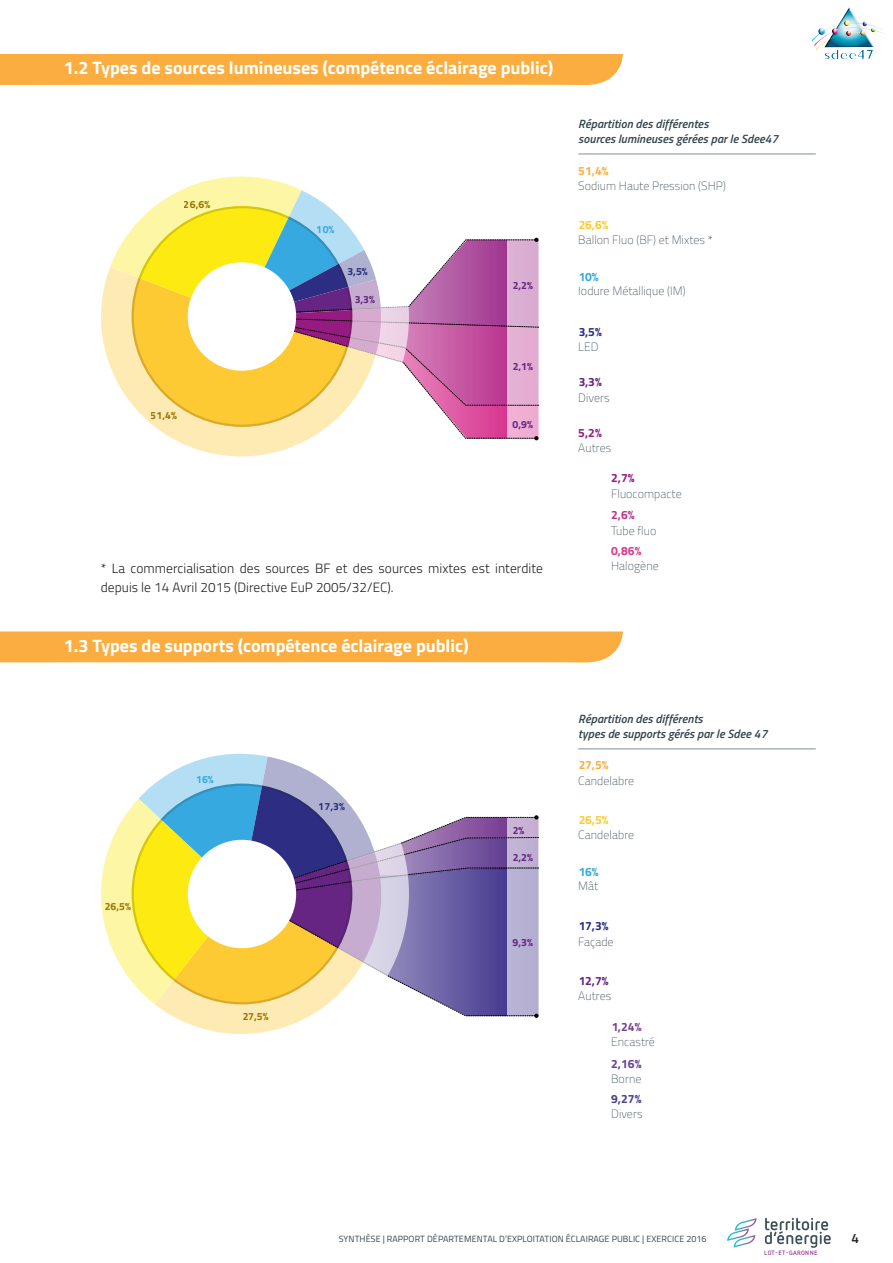
<style>
.page{position:relative;width:893px;height:1263px;background:#fff}
.page>*{position:absolute;margin:0;border:0;box-sizing:border-box;transform-origin:0 0}
.t1{font:700 18px "Titillium";color:#fff}
.t2{font:300 13.5px/19.5px "Titillium";letter-spacing:.005em;color:#231f20}
.t3{font:600 13.5px "Titillium";color:#231f20}
.t4{font:100 12px "Titillium";letter-spacing:.005em;color:#33444d}
.t5{font:italic 600 12px "Titillium";letter-spacing:.005em;color:#33444d}
.t6{font:700 12px "Titillium";color:#feca33}
.t7{font:700 12px "Titillium";color:#fbae3f}
.t8{font:700 12px "Titillium";color:#2d2e83}
.t9{font:700 12px "Titillium";color:#662483}
.t10{font:700 12px "Titillium";color:#951b81}
.t11{font:700 12px "Titillium";color:#36a9e1}
.t12{font:700 12px "Titillium";color:#793f93}
.t13{font:700 12px "Titillium";color:#644093}
.t14{font:700 12px "Titillium";color:#d93991}
.t15{font:700 12px "Titillium";color:#4b3f92}
.t16{font:700 12px "Titillium";color:#bb3790}
.t17{font:700 10.35px "Titillium";color:#662483}
.t18{font:700 10.35px "Titillium";letter-spacing:.005em;color:#9c7402}
.t19{font:700 10.35px "Titillium";color:#2d2e83}
.t20{font:700 10.35px "Titillium";color:#36a9e1}
.t21{font:9px "Titillium";letter-spacing:.01em;color:#33444d}
.t22{font:700 6.3px "Netto OT";letter-spacing:.05em;color:#983e97}
</style>
<div class="page">
<svg style="left:727px;top:1218px;width:29px;height:29px"></svg>
<svg style="left:765px;top:1218px;width:66px;height:30px"></svg>
<img style="left:841px;top:7px;width:16px;height:13px">
<svg style="left:811px;top:20px;width:74px;height:40px"></svg>
<div style="left:0;top:54px;width:623px;height:31px;background:#fbae3f"></div>
<svg style="left:0;top:631px;width:623px;height:32px;background:#fbb148"></svg>
<svg style="left:409px;top:237px;width:130px;height:203px"></svg>
<svg style="left:101px;top:176px;width:308px;height:281px"></svg>
<svg style="left:132px;top:206px;width:220px;height:221px"></svg>
<svg style="left:409px;top:815px;width:130px;height:203px;background:#877ab1"></svg>
<svg style="left:101px;top:753px;width:308px;height:281px"></svg>
<svg style="left:132px;top:783px;width:220px;height:221px"></svg>
<hr style="left:578px;top:154px;width:238px;height:1px;background:#828f96">
<hr style="left:578px;top:748px;width:238px;height:1px;background:#828f96">
<p class="t1" style="left:64px;top:54px;width:491px">1.2 Types de sources lumineuses (compétence éclairage public)</p>
<p class="t18" style="left:184px;top:196px;width:28px">26,6%</p>
<p class="t18" style="left:151px;top:407px;width:28px">51,4%</p>
<p class="t20" style="left:317px;top:221px;width:19px">10%</p>
<p class="t19" style="left:347px;top:263px;width:22px">3,5%</p>
<p class="t17" style="left:355px;top:291px;width:22px">3,3%</p>
<p class="t17" style="left:513px;top:278px;width:22px">2,2%</p>
<p class="t17" style="left:513px;top:358px;width:22px">2,1%</p>
<p class="t17" style="left:513px;top:416px;width:22px">0,9%</p>
<p class="t2" style="left:101px;top:557px;width:444px">* La commercialisation des sources BF et des sources mixtes est interdite depuis le 14 Avril 2015 (Directive EuP 2005/32/EC).</p>
<p class="t1" style="left:64px;top:632px;width:406px">1.3 Types de supports (compétence éclairage public)</p>
<p class="t18" style="left:105px;top:898px;width:28px">26,5%</p>
<p class="t20" style="left:196px;top:771px;width:19px">16%</p>
<p class="t19" style="left:319px;top:799px;width:28px">17,3%</p>
<p class="t18" style="left:242px;top:1008px;width:28px">27,5%</p>
<p class="t17" style="left:513px;top:823px;width:13px">2%</p>
<p class="t17" style="left:513px;top:849px;width:22px">2,2%</p>
<p class="t17" style="left:513px;top:935px;width:22px">9,3%</p>
<p class="t5" style="left:578px;top:115px;width:132px">Répartition des différentes</p>
<p class="t5" style="left:578px;top:130px;width:202px">sources lumineuses gérées par le Sdee47</p>
<p class="t7" style="left:578px;top:161px;width:32px">51,4%</p>
<p class="t4" style="left:578px;top:177px;width:149px">Sodium Haute Pression (SHP)</p>
<p class="t6" style="left:578px;top:216px;width:32px">26,6%</p>
<p class="t4" style="left:578px;top:232px;width:136px">Ballon Fluo (BF) et Mixtes *</p>
<p class="t11" style="left:578px;top:267px;width:22px">10%</p>
<p class="t4" style="left:578px;top:283px;width:109px">Iodure Métallique (IM)</p>
<p class="t8" style="left:578px;top:322px;width:25px">3,5%</p>
<p class="t4" style="left:578px;top:338px;width:22px">LED</p>
<p class="t9" style="left:578px;top:373px;width:25px">3,3%</p>
<p class="t4" style="left:578px;top:389px;width:33px">Divers</p>
<p class="t10" style="left:578px;top:423px;width:25px">5,2%</p>
<p class="t4" style="left:578px;top:439px;width:34px">Autres</p>
<p class="t10" style="left:611px;top:469px;width:25px">2,7%</p>
<p class="t4" style="left:611px;top:485px;width:72px">Fluocompacte</p>
<p class="t16" style="left:611px;top:506px;width:25px">2,6%</p>
<p class="t4" style="left:611px;top:522px;width:47px">Tube fluo</p>
<p class="t14" style="left:611px;top:541px;width:32px">0,86%</p>
<p class="t4" style="left:611px;top:557px;width:49px">Halogène</p>
<p class="t5" style="left:578px;top:710px;width:126px">Répartition des différents</p>
<p class="t5" style="left:578px;top:725px;width:191px">types de supports gérés par le Sdee 47</p>
<p class="t7" style="left:578px;top:756px;width:32px">27,5%</p>
<p class="t4" style="left:578px;top:772px;width:57px">Candelabre</p>
<p class="t6" style="left:578px;top:810px;width:32px">26,5%</p>
<p class="t4" style="left:578px;top:826px;width:57px">Candelabre</p>
<p class="t11" style="left:578px;top:862px;width:22px">16%</p>
<p class="t4" style="left:578px;top:878px;width:22px">Mât</p>
<p class="t8" style="left:578px;top:917px;width:32px">17,3%</p>
<p class="t4" style="left:578px;top:933px;width:37px">Façade</p>
<p class="t9" style="left:578px;top:972px;width:32px">12,7%</p>
<p class="t4" style="left:578px;top:988px;width:34px">Autres</p>
<p class="t12" style="left:611px;top:1017px;width:32px">1,24%</p>
<p class="t4" style="left:611px;top:1033px;width:45px">Encastré</p>
<p class="t13" style="left:611px;top:1054px;width:32px">2,16%</p>
<p class="t4" style="left:611px;top:1070px;width:32px">Borne</p>
<p class="t15" style="left:611px;top:1090px;width:32px">9,27%</p>
<p class="t4" style="left:611px;top:1106px;width:33px">Divers</p>
<p class="t21" style="left:339px;top:1232px;width:369px">SYNTHÈSE | RAPPORT DÉPARTEMENTAL D’EXPLOITATION ÉCLAIRAGE PUBLIC | EXERCICE 2016</p>
<p class="t3" style="left:851px;top:1228px;width:9px">4</p>
<p class="t22" style="left:764px;top:1248px;width:55px">LOT-ET-GARONNE</p>
</div>
